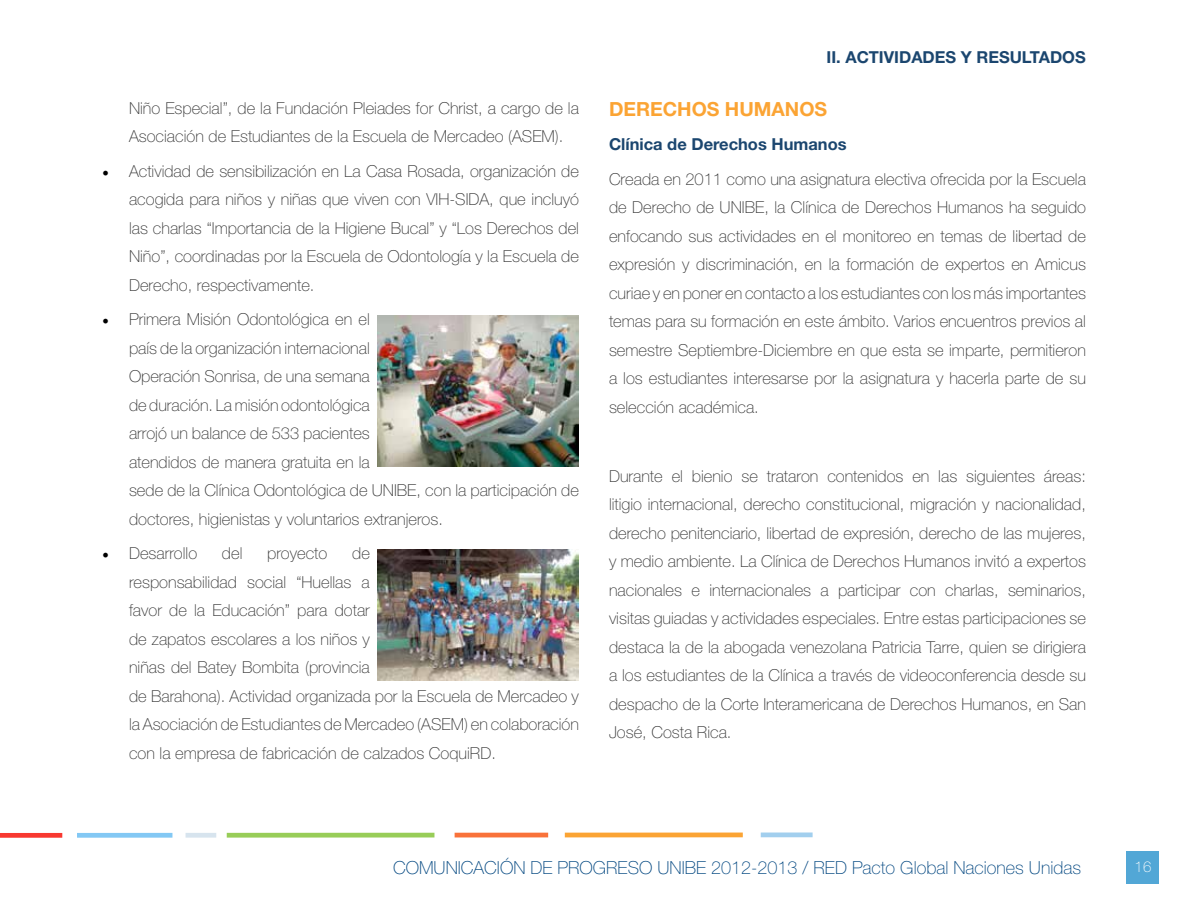
<style>
.page{position:relative;width:1188px;height:918px;background:#fff}
.page>*{position:absolute;margin:0;border:0;box-sizing:border-box;transform-origin:0 0}
.t1{font:700 19.5px "Helvetica Neue LT Std";color:#fba434}
.t2{font:100 18px "Helvetica Neue LT Std";color:#004680}
.t3{font:100 16.5px/28.5px "Helvetica Neue LT Std";color:#333}
.t4{font:700 16.5px "Helvetica Neue LT Std";color:#1b466f}
.t5{font:100 15px "Helvetica Neue LT Std";color:#fff}
.s1{font-family:"Minion Pro";font-weight:400;font-size:18px;color:#000}
</style>
<div class="page">
<hr style="left:565px;top:833px;width:178px;height:4px;background:#fba434">
<hr style="left:761px;top:833px;width:52px;height:4px;background:#a2cfee">
<div style="left:77px;top:833px;width:95px;height:5px;background:#83c8f4"></div>
<hr style="left:455px;top:833px;width:93px;height:4px;background:#f9723a">
<div style="left:0;top:833px;width:62px;height:5px;background:#f83830"></div>
<div style="left:227px;top:833px;width:207px;height:5px;background:#98cd58"></div>
<div style="left:186px;top:833px;width:30px;height:5px;background:#d7e4ee"></div>
<div style="left:1126px;top:851px;width:34px;height:33px;background:#52a7d6"></div>
<img style="left:377px;top:315px;width:202px;height:151px">
<img style="left:377px;top:549px;width:202px;height:132px">
<p class="t3" style="left:129px;top:94px;width:452px">Niño Especial”, de la Fundación Pleiades for Christ, a cargo de la<br>Asociación de Estudiantes de la Escuela de Mercadeo (ASEM).</p>
<p class="t3" style="left:129px;top:157px;width:452px;text-align:justify;text-indent:-27px"><span class="s1">•</span> Actividad de sensibilización en La Casa Rosada, organización de acogida para niños y niñas que viven con VIH-SIDA, que incluyó las charlas “Importancia de la Higiene Bucal” y “Los Derechos del Niño”, coordinadas por la Escuela de Odontología y la Escuela de Derecho, respectivamente.</p>
<p class="t3" style="left:129px;top:305px;width:451px;text-indent:-27px"><span class="s1">•</span> Primera Misión Odontológica en el<br>país de la organización internacional<br>Operación Sonrisa, de una semana<br>de duración. La misión odontológica<br>arrojó un balance de 533 pacientes<br>atendidos de manera gratuita en la<br>sede de la Clínica Odontológica de UN IBE, con la participación de doctores, higienistas y voluntarios extranjeros.</p>
<p class="t3" style="left:102px;top:539px;width:97px"><span class="s1">•</span> Desarrollo</p>
<p class="t3" style="left:222px;top:539px;width:22px">del</p>
<p class="t3" style="left:267px;top:539px;width:62px">proyecto</p>
<p class="t3" style="left:129px;top:539px;width:452px;text-indent:223px">de<br>responsabilidad social “Huellas a<br>favor de la Educación” para dotar<br>de zapatos escolares a los niños y<br>niñas del Batey Bombita (provincia<br>de Barahona). Actividad organizada por la Escuela de Mercadeo y la Asociación de Estudiantes de Mercadeo (ASEM) en colaboración con la empresa de fabricación de calzados CoquiRD.</p>
<p class="t4" style="left:826px;top:47px;width:261px">II. ACTIVIDADES Y RESULTADOS</p>
<p class="t1" style="left:609px;top:97px;width:220px">DERECHOS HUMANOS</p>
<p class="t4" style="left:609px;top:134px;width:239px">Clínica de Derechos Humanos</p>
<p class="t3" style="left:609px;top:165px;width:479px;text-align:justify">Creada en 2011 como una asignatura electiva ofrecida por la Escuela de Derecho de UN IBE, la Clínica de Derechos Humanos ha seguido enfocando sus actividades en el monitoreo en temas de libertad de expresión y discriminación, en la formación de expertos en Amicus curiae y en poner en contacto a los estudiantes con los más importantes temas para su formación en este ámbito. Varios encuentros previos al semestre Septiembre-Diciembre en que esta se imparte, permitieron a los estudiantes interesarse por la asignatura y hacerla parte de su selección académica.</p>
<p class="t3" style="left:609px;top:462px;width:479px;text-align:justify">Durante el bienio se trataron contenidos en las siguientes áreas: litigio internacional, derecho constitucional, migración y nacionalidad, derecho penitenciario, libertad de expresión, derecho de las mujeres, y medio ambiente. La Clínica de Derechos Humanos invitó a expertos nacionales e internacionales a participar con charlas, seminarios, visitas guiadas y actividades especiales. Entre estas participaciones se destaca la de la abogada venezolana Patricia Tarre, quien se dirigiera a los estudiantes de la Clínica a través de videoconferencia desde su despacho de la Corte Interamericana de Derechos Humanos, en San José, Costa Rica.</p>
<p class="t2" style="left:393px;top:857px;width:690px">COMUNICACIÓN DE PROGRESO UNIBE 2012-2013 / RED Pacto Global Naciones Unidas</p>
<p class="t5" style="left:1135px;top:858px;width:18px">16</p>
</div>
